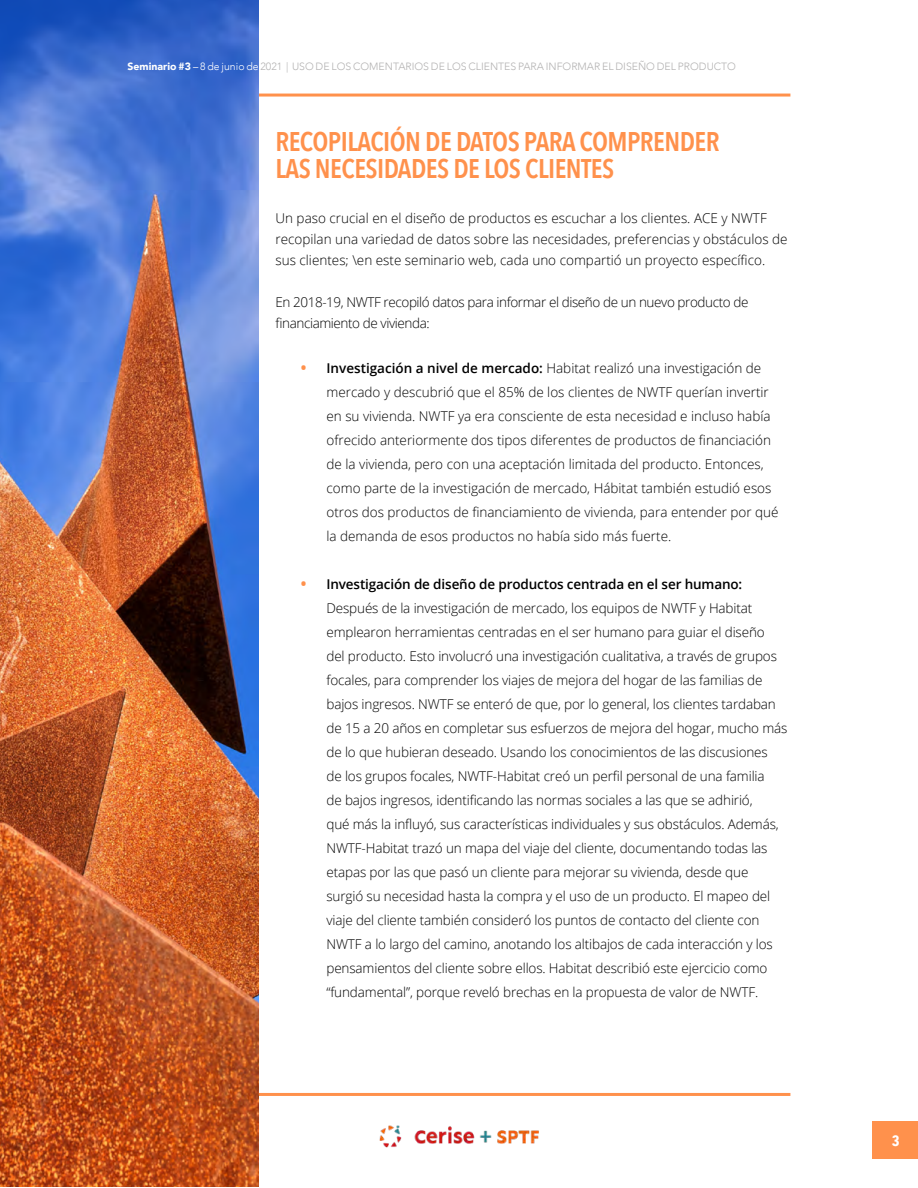
<style>
.page{position:relative;width:918px;height:1188px;background:#fff}
.page>*{position:absolute;margin:0;border:0;box-sizing:border-box;transform-origin:0 0}
.t1{font:600 27px/27px "Avenir Next Condensed";letter-spacing:-.02em;color:#ff914c}
.t2{font:700 15px "Avenir Next Condensed";color:#fff}
.t3{font:300 13.5px/24px "Open Sans";letter-spacing:-.01em;color:#000}
.t4{font:300 13.5px/21px "Open Sans";letter-spacing:-.03em;color:#000}
.t5{font:300 10.5px "Avenir";color:#b3b2b2}
.s1{font-weight:900;color:#fff}
.s2{color:#fff}
.s3{font-weight:700;font-size:15px;color:#ff914c}
.s4{font-weight:600}
</style>
<div class="page">
<img style="left:379px;top:1125px;width:160px;height:23px">
<hr style="left:128px;top:94px;width:662px;height:3px;background:#ff914c">
<hr style="left:128px;top:1093px;width:662px;height:3px;background:#ff914c">
<div style="left:873px;top:1121px;width:45px;height:38px;background:#ff914c"></div>
<img style="left:0;top:0;width:259px;height:1186px">
<p class="t5" style="left:128px;top:60px;width:610px"><span class="s1">Seminario #3</span> <span class="s2">– 8 de junio de</span> 2021 | USO DE LOS COMENTARIOS DE LOS CLIENTES PARA INFORMAR EL DISEÑO DEL PRODUCTO</p>
<h1 class="t1" style="left:275px;top:128px;width:446px">RECOPILACIÓN DE DATOS PARA COMPRENDER<br>LAS NECESIDADES DE LOS CLIENTES</h1>
<p class="t3" style="left:275px;top:208px;width:514px;line-height:21px">Un paso crucial en el diseño de productos es escuchar a los clientes. ACE y NWTF recopilan una variedad de datos sobre las necesidades, preferencias y obstáculos de sus clientes; \en este seminario web, cada uno compartió un proyecto específico.</p>
<p class="t4" style="left:275px;top:292px;width:475px">En 2018-19, NWTF recopiló datos para informar el diseño de un nuevo producto de financiamiento de vivienda:</p>
<p class="t3" style="left:326px;top:356px;width:454px;text-indent:-26px"><span class="s3">•</span> <span class="s4">Investigación a nivel de mercado:</span> Habitat realizó una investigación de mercado y descubrió que el 85% de los clientes de NWTF querían invertir en su vivienda. NWTF ya era consciente de esta necesidad e incluso había ofrecido anteriormente dos tipos diferentes de productos de financiación de la vivienda, pero con una aceptación limitada del producto. Entonces, como parte de la investigación de mercado, Hábitat también estudió esos otros dos productos de financiamiento de vivienda, para entender por qué la demanda de esos productos no había sido más fuerte.</p>
<p class="t3" style="left:326px;top:572px;width:462px;text-indent:-26px"><span class="s3">•</span> <span class="s4">Investigación de diseño de productos centrada en el ser humano:<br></span>Después de la investigación de mercado, los equipos de NWTF y Habitat emplearon herramientas centradas en el ser humano para guiar el diseño<br>del producto. Esto involucró una investigación cualitativa, a través de grupos focales, para comprender los viajes de mejora del hogar de las familias de bajos ingresos. NWTF se enteró de que, por lo general, los clientes tardaban de 15 a 20 años en completar sus esfuerzos de mejora del hogar, mucho más de lo que hubieran deseado. Usando los conocimientos de las discusiones<br>de los grupos focales, NWTF-Habitat creó un perfil personal de una familia<br>de bajos ingresos, identificando las normas sociales a las que se adhirió,<br>qué más la influyó, sus características individuales y sus obstáculos. Además, NWTF-Habitat trazó un mapa del viaje del cliente, documentando todas las etapas por las que pasó un cliente para mejorar su vivienda, desde que surgió su necesidad hasta la compra y el uso de un producto. El mapeo del viaje del cliente también consideró los puntos de contacto del cliente con NWTF a lo largo del camino, anotando los altibajos de cada interacción y los pensamientos del cliente sobre ellos. Habitat describió este ejercicio como “fundamental”, porque reveló brechas en la propuesta de valor de NWTF.</p>
<p class="t2" style="left:892px;top:1132px;width:9px">3</p>
</div>
